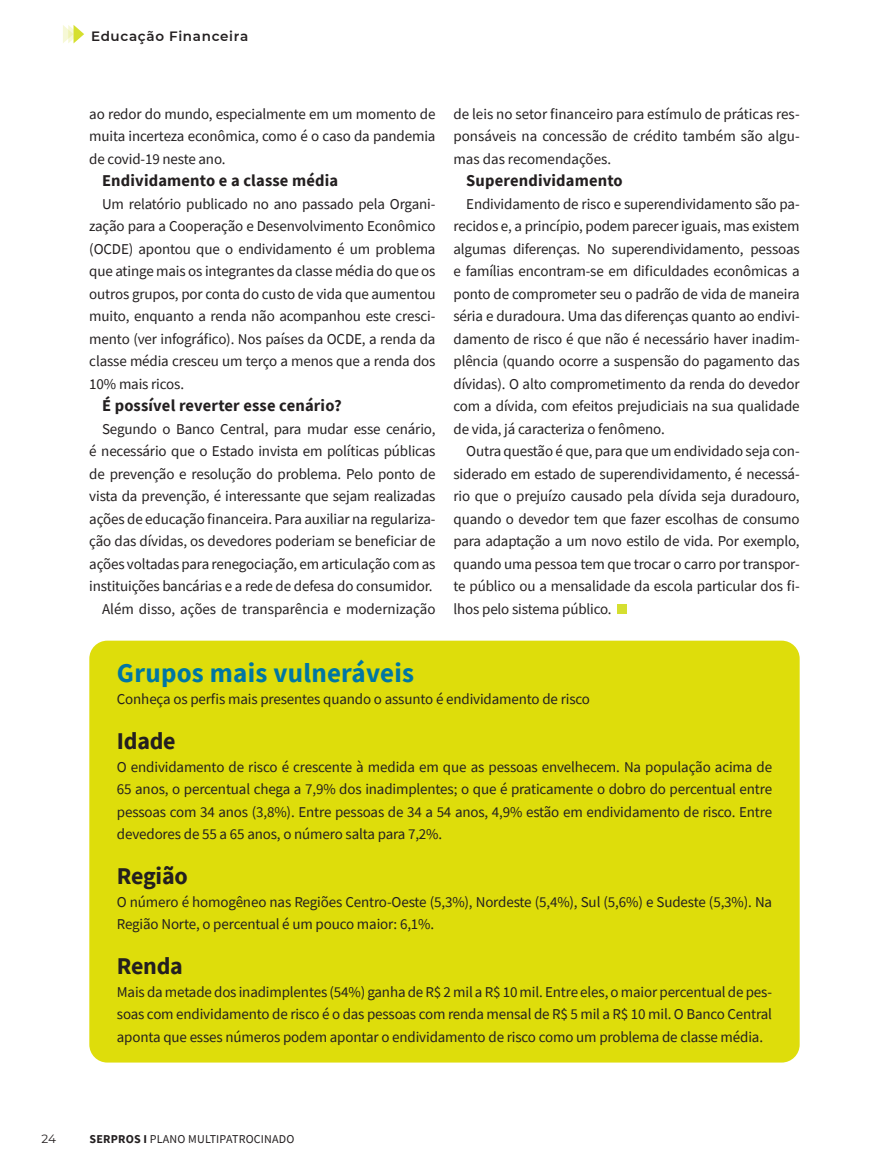
<style>
.page{position:relative;width:889px;height:1170px;background:#fff}
.page>*{position:absolute;margin:0;border:0;box-sizing:border-box;transform-origin:0 0}
.t1{font:700 27px "Source Sans Pro";letter-spacing:.01em;color:#0076a3}
.t2{font:700 24px "Source Sans Pro";letter-spacing:-.01em;color:#231f20}
.t3{font:700 16.5px "Source Sans Pro";letter-spacing:.01em;color:#231f20}
.t4{font:15px/22.5px "Source Sans Pro";letter-spacing:-.01em;color:#231f20;text-align:justify}
.t5{font:600 13.5px "Montserrat";letter-spacing:.05em;color:#231f20}
.t6{font:12px "Source Sans Pro";letter-spacing:.015em;color:#231f20}
.t7{font:12px "Montserrat";color:#231f20}
.s1{font-weight:700}
</style>
<div class="page">
<div style="left:89px;top:640px;width:710px;height:422px;background:#dedd0b;border-radius:18px"></div>
<svg style="left:63px;top:25px;width:21px;height:18px"></svg>
<div style="left:617px;top:605px;width:9px;height:9px;background:#d5df30"></div>
<p class="t5" style="left:91px;top:26px;width:159px">Educação Financeira</p>
<p class="t4" style="left:89px;top:102px;width:348px">ao redor do mundo, especialmente em um momento de muita incerteza econômica, como é o caso da pandemia de covid-19 neste ano.</p>
<p class="t3" style="left:102px;top:169px;width:238px">Endividamento e a classe média</p>
<p class="t4" style="left:89px;top:192px;width:348px;text-indent:13px">Um relatório publicado no ano passado pela Organi&shy;zação para a Cooperação e Desenvolvimento Econômico (OCDE) apontou que o endividamento é um problema que atinge mais os integrantes da classe média do que os outros grupos, por conta do custo de vida que aumentou muito, enquanto a renda não acompanhou este cresci&shy;mento (ver infográfico). Nos países da OCDE, a renda da classe média cresceu um terço a menos que a renda dos 10% mais ricos.</p>
<p class="t3" style="left:102px;top:394px;width:241px">É possível reverter esse cenário?</p>
<p class="t4" style="left:89px;top:417px;width:348px;text-indent:13px">Segundo o Banco Central, para mudar esse cenário, é necessário que o Estado invista em políticas públicas de prevenção e resolução do problema. Pelo ponto de vista da prevenção, é interessante que sejam realizadas ações de educação financeira. Para auxiliar na regulariza&shy;ção das dívidas, os devedores poderiam se beneficiar de ações voltadas para renegociação, em articulação com as instituições bancárias e a rede de defesa do consumidor.</p>
<p class="t4" style="left:102px;top:597px;width:335px">Além disso, ações de transparência e modernização</p>
<p class="t4" style="left:453px;top:102px;width:348px">de leis no setor financeiro para estímulo de práticas res&shy;ponsáveis na concessão de crédito também são algu&shy;mas das recomendações.</p>
<p class="t3" style="left:466px;top:169px;width:158px">Superendividamento</p>
<p class="t4" style="left:453px;top:192px;width:348px;text-indent:13px">Endividamento de risco e superendividamento são pa&shy;recidos e, a princípio, podem parecer iguais, mas existem algumas diferenças. No superendividamento, pessoas e famílias encontram-se em dificuldades econômicas a ponto de comprometer seu o padrão de vida de maneira séria e duradoura. Uma das diferenças quanto ao endivi&shy;damento de risco é que não é necessário haver inadim&shy;plência (quando ocorre a suspensão do pagamento das dívidas). O alto comprometimento da renda do devedor com a dívida, com efeitos prejudiciais na sua qualidade de vida, já caracteriza o fenômeno.</p>
<p class="t4" style="left:453px;top:440px;width:348px;text-indent:13px">Outra questão é que, para que um endividado seja con&shy;siderado em estado de superendividamento, é necessá&shy;rio que o prejuízo causado pela dívida seja duradouro, quando o devedor tem que fazer escolhas de consumo para adaptação a um novo estilo de vida. Por exemplo, quando uma pessoa tem que trocar o carro por transpor&shy;te público ou a mensalidade da escola particular dos fi&shy;lhos pelo sistema público.</p>
<p class="t1" style="left:117px;top:654px;width:299px">Grupos mais vulneráveis</p>
<p class="t4" style="left:117px;top:687px;width:474px">Conheça os perfis mais presentes quando o assunto é endividamento de risco</p>
<p class="t2" style="left:117px;top:725px;width:60px">Idade</p>
<p class="t4" style="left:117px;top:755px;width:657px">O endividamento de risco é crescente à medida em que as pessoas envelhecem. Na população acima de 65 anos, o percentual chega a 7,9% dos inadimplentes; o que é praticamente o dobro do percentual entre pessoas com 34 anos (3,8%). Entre pessoas de 34 a 54 anos, 4,9% estão em endividamento de risco. Entre devedores de 55 a 65 anos, o número salta para 7,2%.</p>
<p class="t2" style="left:117px;top:860px;width:72px">Região</p>
<p class="t4" style="left:117px;top:890px;width:657px">O número é homogêneo nas Regiões Centro-Oeste (5,3%), Nordeste (5,4%), Sul (5,6%) e Sudeste (5,3%). Na<br>Região Norte, o percentual é um pouco maior: 6,1%.</p>
<p class="t2" style="left:117px;top:950px;width:68px">Renda</p>
<p class="t4" style="left:117px;top:980px;width:657px">Mais da metade dos inadimplentes (54%) ganha de R$ 2 mil a R$ 10 mil. Entre eles, o maior percentual de pes&shy;soas com endividamento de risco é o das pessoas com renda mensal de R$ 5 mil a R$ 10 mil. O Banco Central aponta que esses números podem apontar o endividamento de risco como um problema de classe média.</p>
<p class="t7" style="left:41px;top:1130px;width:16px">24</p>
<p class="t6" style="left:90px;top:1131px;width:206px"><span class="s1">SERPROS I</span> PLANO MULTIPATROCINADO</p>
</div>
